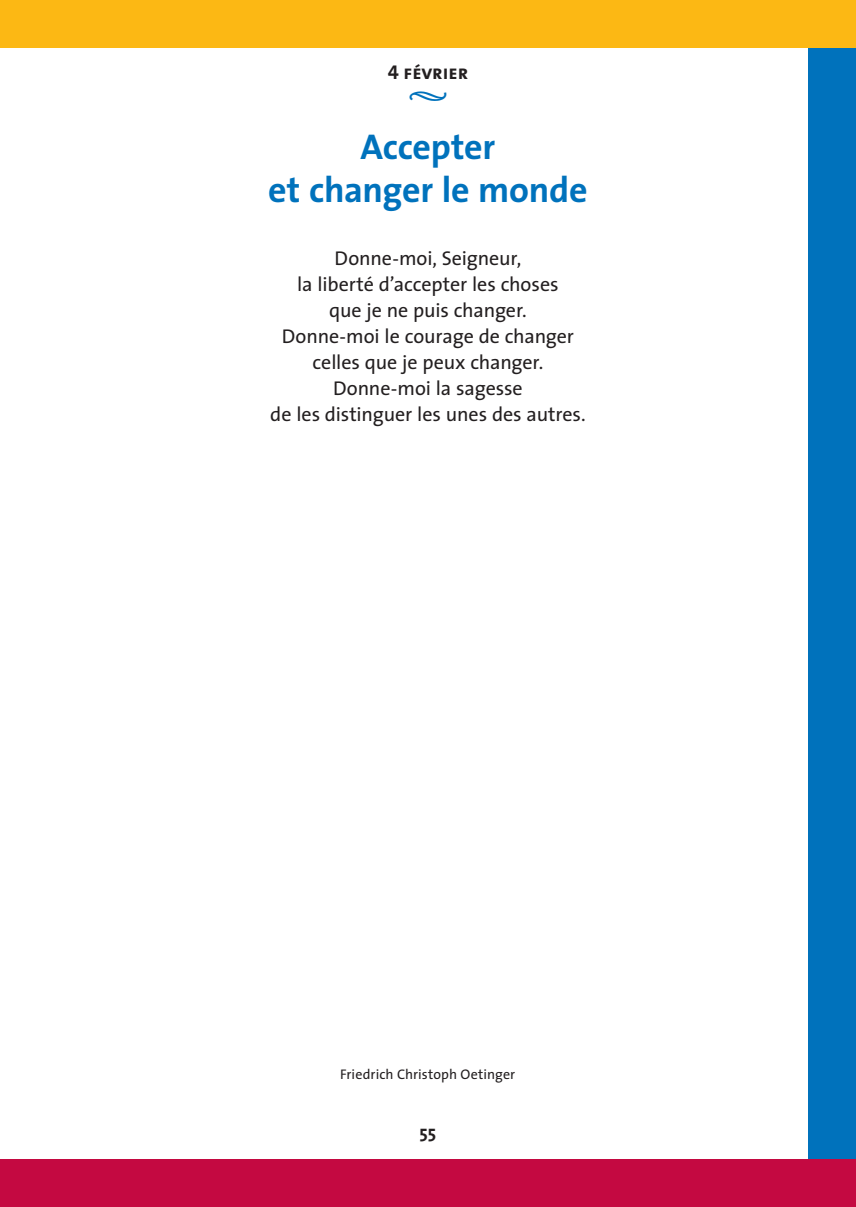
<style>
.page{position:relative;width:856px;height:1207px;background:#fff}
.page>*{position:absolute;margin:0;border:0;box-sizing:border-box;transform-origin:0 0}
.titre_prière_rouge{font:700 36px/43.2px "The Sans";letter-spacing:-.005em;color:#0072bc;text-align:center}
.prière_normal{font:20px "The Sans";letter-spacing:-.005em;color:#231f20}
.t1{font:20px "The Sans Bold Caps";color:#231f20}
.t2{font:20px "The Sans Semi Bold Expert";color:#0072bc}
.t3{font:700 18px "The Sans";color:#231f20}
.prière_normal-2{font:14px "The Sans";letter-spacing:.005em;color:#231f20}
</style>
<div class="page">
<div style="left:807px;top:0;width:48px;height:1207px;background:#0072bc"></div>
<div style="left:0;top:1159px;width:855px;height:48px;background:#c40941"></div>
<div style="left:0;top:0;width:855px;height:48px;background:#fcb814"></div>
<p class="t1" style="left:387px;top:56px;width:82px">4 février</p>
<p class="t2" style="left:408px;top:78px;width:40px">Ÿ</p>
<p class="titre_prière_rouge" style="left:268px;top:124px;width:320px">Accepter<br>et changer le monde</p>
<p class="prière_normal" style="left:334px;top:241px;width:188px">Donne-moi, Seigneur,</p>
<p class="prière_normal" style="left:297px;top:267px;width:263px">la liberté d’accepter les choses</p>
<p class="prière_normal" style="left:329px;top:293px;width:199px">que je ne puis changer.</p>
<p class="prière_normal" style="left:282px;top:319px;width:293px">Donne-moi le courage de changer</p>
<p class="prière_normal" style="left:312px;top:345px;width:232px">celles que je peux changer.</p>
<p class="prière_normal" style="left:333px;top:371px;width:191px">Donne-moi la sagesse</p>
<p class="prière_normal" style="left:270px;top:397px;width:317px">de les distinguer les unes des autres.</p>
<p class="prière_normal-2" style="left:340px;top:1062px;width:177px">Friedrich Christoph Oetinger</p>
<p class="t3" style="left:419px;top:1117px;width:18px">55</p>
</div>
